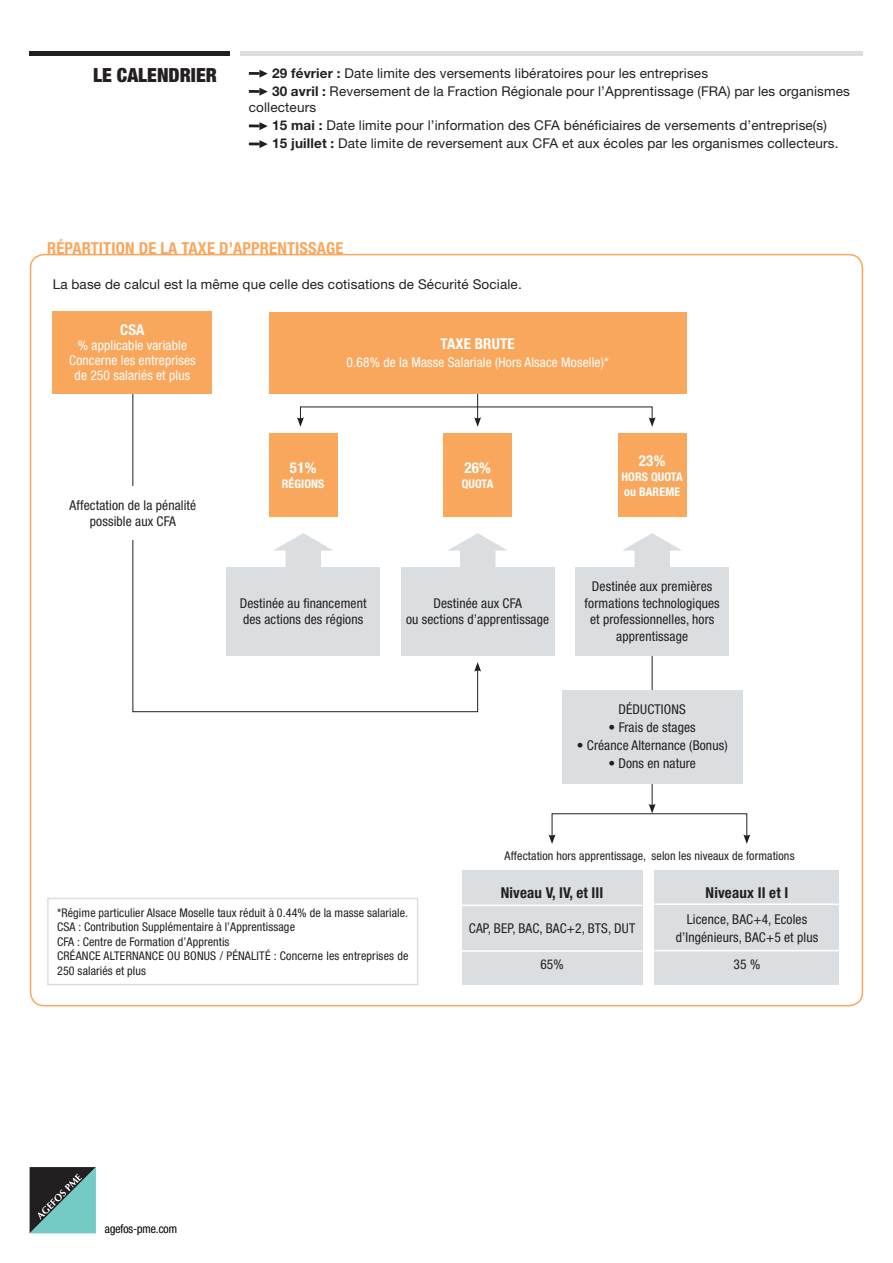
<style>
.page{position:relative;width:893px;height:1263px;background:#fff}
.page>*{position:absolute;margin:0;border:0;box-sizing:border-box;transform-origin:0 0}
.t1{font:900 condensed 19.5px "Helvetica Neue LT Std";color:#231f20}
.t2{font:700 condensed 16.5px "Helvetica Neue LT Std";letter-spacing:.01em;color:#f9a75d}
.t3{font:700 condensed 15px "Helvetica Neue LT Std";letter-spacing:.01em;color:#231f20}
.t4{font:700 condensed 15px "Helvetica Neue LT Std";letter-spacing:.01em;color:#fff}
.t5{font:13.5px/18px "Helvetica Neue LT Std";letter-spacing:.01em;color:#231f20}
.t6{font:condensed 13.5px/16.5px "Helvetica Neue LT Std";letter-spacing:.01em;color:#231f20;text-align:center}
.t7{font:condensed 13.5px/15px "Helvetica Neue LT Std";letter-spacing:.01em;color:#fff;text-align:center}
.t8{font:condensed 12px/14.4px "Helvetica Neue LT Std";letter-spacing:.01em;color:#231f20}
.t9{font:700 condensed 12px/15px "Helvetica Neue LT Std";letter-spacing:.01em;color:#fff}
.t10{font:300 condensed 12px "Helvetica Neue LT Std";color:#231f20}
.s1{font-weight:700}
</style>
<div class="page">
<svg style="left:30px;top:1167px;width:66px;height:66px;background:#537d7c"></svg>
<svg style="left:249px;top:70px;width:19px;height:8px"></svg>
<svg style="left:249px;top:88px;width:19px;height:8px"></svg>
<svg style="left:249px;top:122px;width:19px;height:8px"></svg>
<svg style="left:249px;top:140px;width:19px;height:8px"></svg>
<div style="left:240px;top:51px;width:623px;height:5px;background:#dbdee1"></div>
<div style="left:29px;top:51px;width:201px;height:5px;background:#231f20"></div>
<hr style="left:652px;top:646px;width:1px;height:160px;background:#231f20">
<svg style="left:649px;top:804px;width:7px;height:9px"></svg>
<div style="left:444px;top:434px;width:68px;height:83px;background:#f9a75d"></div>
<div style="left:618px;top:434px;width:68px;height:83px;background:#f9a75d"></div>
<div style="left:401px;top:567px;width:153px;height:88px;background:#dbdee1"></div>
<div style="left:576px;top:567px;width:153px;height:88px;background:#dbdee1"></div>
<div style="left:562px;top:690px;width:180px;height:93px;background:#dbdee1"></div>
<svg style="left:649px;top:417px;width:7px;height:10px"></svg>
<svg style="left:132px;top:393px;width:346px;height:319px"></svg>
<svg style="left:474px;top:662px;width:7px;height:9px"></svg>
<div style="left:48px;top:486px;width:170px;height:54px;background:#fff"></div>
<div style="left:655px;top:871px;width:184px;height:114px;background:#dbdee1"></div>
<hr style="left:654px;top:903px;width:185px;height:2px;background:#fff">
<hr style="left:654px;top:950px;width:185px;height:1px;background:#fff">
<div style="left:462px;top:871px;width:180px;height:114px;background:#dbdee1"></div>
<hr style="left:462px;top:904px;width:180px;height:2px;background:#fff">
<hr style="left:462px;top:950px;width:180px;height:2px;background:#fff">
<div style="left:552px;top:813px;width:195px;height:24px;border:1px solid #231f20"></div>
<svg style="left:549px;top:834px;width:6px;height:10px"></svg>
<svg style="left:743px;top:834px;width:7px;height:10px"></svg>
<hr style="left:477px;top:386px;width:1px;height:34px;background:#231f20">
<svg style="left:474px;top:417px;width:7px;height:10px"></svg>
<svg style="left:273px;top:533px;width:60px;height:39px"></svg>
<svg style="left:447px;top:533px;width:60px;height:39px"></svg>
<svg style="left:622px;top:533px;width:60px;height:34px"></svg>
<div style="left:53px;top:311px;width:159px;height:82px;background:#f9a75d"></div>
<div style="left:269px;top:312px;width:417px;height:81px;background:#f9a75d"></div>
<div style="left:47px;top:898px;width:371px;height:87px;border:2px solid #dbdee1"></div>
<h1 class="t1" style="left:93px;top:63px;width:125px">LE CALENDRIER</h1>
<p class="t5" style="left:272px;top:64px;width:579px"><span class="s1">29 février :</span> Date limite des versements libératoires pour les entreprises<br><span class="s1">30 avril :</span> Reversement de la Fraction Régionale pour l’Apprentissage (FRA) par les organismes</p>
<p class="t5" style="left:272px;top:98px;width:568px;text-indent:-23px">collecteurs<br><span class="s1">15 mai :</span> Date limite pour l’information des CFA bénéficiaires de versements d’entreprise(s)<br><span class="s1">15 juillet :</span> Date limite de reversement aux CFA et aux écoles par les organismes collecteurs.</p>
<p class="t2" style="left:47px;top:238px;width:223px">RÉPARTITION DE LA TAXE D’APPRENT</p>
<p class="t2" style="left:295px;top:238px;width:49px">ISSAGE</p>
<p class="t5" style="left:53px;top:275px;width:471px">La base de calcul est la même que celle des cotisations de Sécurité Sociale.</p>
<p class="t4" style="left:120px;top:321px;width:18px">CSA</p>
<p class="t7" style="left:69px;top:338px;width:128px">% applicable variable<br>Concerne les entreprises de 250 salariés et plus</p>
<p class="t4" style="left:441px;top:334px;width:76px">TAXE BRUTE</p>
<p class="t7" style="left:347px;top:355px;width:264px">0.68% de la Masse Salariale (Hors Alsace Moselle)*</p>
<p class="t6" style="left:70px;top:496px;width:128px">Affectation de la pénalité possible aux CFA</p>
<p class="t4" style="left:290px;top:459px;width:28px">51%</p>
<p class="t9" style="left:282px;top:476px;width:44px">RÉGIONS</p>
<p class="t4" style="left:464px;top:459px;width:28px">26%</p>
<p class="t9" style="left:462px;top:476px;width:33px">QUOTA</p>
<p class="t4" style="left:639px;top:451px;width:28px">23%</p>
<p class="t9" style="left:621px;top:469px;width:63px">HORS QUOTA<br>OU BAREME</p>
<p class="t6" style="left:240px;top:594px;width:128px;text-align:left">Destinée au financement des actions des régions</p>
<p class="t6" style="left:406px;top:594px;width:145px">Destinée aux CFA<br>ou sections d’apprentissage</p>
<p class="t6" style="left:585px;top:578px;width:137px">Destinée aux premières formations technologiques et professionnelles, hors apprentissage</p>
<p class="t6" style="left:618px;top:701px;width:69px">DÉDUCTIONS</p>
<p class="t6" style="left:609px;top:719px;width:89px">• Frais de stages</p>
<p class="t6" style="left:577px;top:737px;width:152px">• Créance Alternance (Bonus)</p>
<p class="t6" style="left:608px;top:755px;width:89px">• Dons en nature</p>
<p class="t8" style="left:57px;top:905px;width:353px">*Régime particulier Alsace Moselle taux réduit à 0.44% de la masse salariale.<br>CSA : Contribution Supplémentaire à l’Apprentissage<br>CFA : Centre de Formation d’Apprentis<br>CRÉANCE ALTERNANCE OU BONUS / PÉNALITÉ : Concerne les entreprises de 250 salariés et plus</p>
<p class="t8" style="left:505px;top:849px;width:291px">Affectation hors apprentissage, selon les niveaux de formations</p>
<p class="t3" style="left:501px;top:883px;width:96px">NIVEAU V, IV, ET III</p>
<p class="t6" style="left:469px;top:920px;width:168px">CAP, BEP, BAC, BAC+2, BTS, DUT</p>
<p class="t6" style="left:540px;top:956px;width:25px">65%</p>
<p class="t3" style="left:706px;top:883px;width:83px">NIVEAUX II ET I</p>
<p class="t6" style="left:676px;top:910px;width:144px;line-height:18px">Licence, BAC+4, Ecoles d’Ingénieurs, BAC+5 et plus</p>
<p class="t6" style="left:734px;top:956px;width:28px">35 %</p>
<p class="t10" style="left:105px;top:1222px;width:73px">agefos-pme.com</p>
</div>
